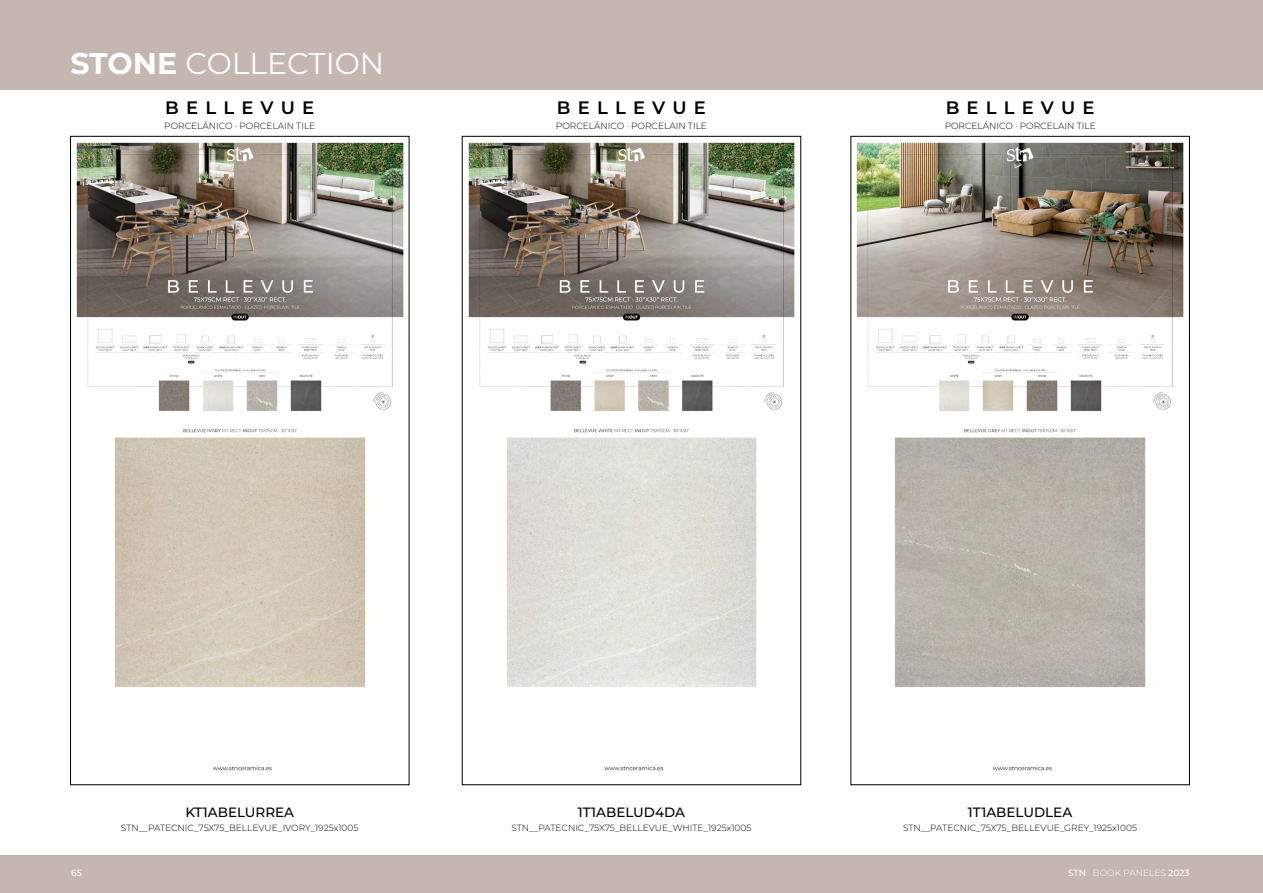
<style>
.page{position:relative;width:1263px;height:893px;background:#fff}
.page>*{position:absolute;margin:0;border:0;box-sizing:border-box;transform-origin:0 0}
.t1{font:30px "Montserrat";color:#fff}
.t2{font:600 18px "Montserrat";letter-spacing:.4em;color:#000}
.t3{font:500 13.5px "Montserrat";color:#000}
.t4{font:300 9px "Montserrat";color:#000}
.t5{font:300 9px "Montserrat";color:#fff}
.t6{font:500 9px "Montserrat";color:#fff}
.s1{font-weight:700}
.s2{font-weight:500}
</style>
<div class="page">
<div style="left:0;top:0;width:1263px;height:90px;background:#c4b7b2"></div>
<div style="left:0;top:856px;width:1263px;height:37px;background:#c4b7b2"></div>
<img style="left:76px;top:142px;width:328px;height:629px">
<img style="left:468px;top:142px;width:327px;height:629px">
<img style="left:856px;top:142px;width:328px;height:629px">
<h1 class="t1" style="left:70px;top:43px;width:315px"><span class="s1">STONE</span> COLLECTION</h1>
<h2 class="t2" style="left:165px;top:95px;width:150px">BELLEVUE</h2>
<h2 class="t2" style="left:557px;top:95px;width:150px">BELLEVUE</h2>
<h2 class="t2" style="left:946px;top:95px;width:150px">BELLEVUE</h2>
<p class="t4" style="left:164px;top:120px;width:153px">PORCELÁNICO · PORCELAIN TILE</p>
<p class="t4" style="left:556px;top:120px;width:153px">PORCELÁNICO · PORCELAIN TILE</p>
<p class="t4" style="left:945px;top:120px;width:153px">PORCELÁNICO · PORCELAIN TILE</p>
<h3 class="t3" style="left:185px;top:803px;width:110px">KT1ABELURREA</h3>
<p class="t4" style="left:121px;top:821px;width:239px">STN__PATECNIC_75X75_BELLEVUE_IVORY_1925x1005</p>
<h3 class="t3" style="left:578px;top:803px;width:109px">1T1ABELUD4DA</h3>
<p class="t4" style="left:511px;top:821px;width:242px">STN__PATECNIC_75X75_BELLEVUE_WHITE_1925x1005</p>
<h3 class="t3" style="left:968px;top:803px;width:106px">1T1ABELUDLEA</h3>
<p class="t4" style="left:903px;top:821px;width:235px">STN__PATECNIC_75X75_BELLEVUE_GREY_1925x1005</p>
<p class="t6" style="left:71px;top:867px;width:12px">65</p>
<p class="t5" style="left:1068px;top:867px;width:123px"><span class="s2">STN</span> · BOOK PANELES <span class="s2">2023</span></p>
</div>
